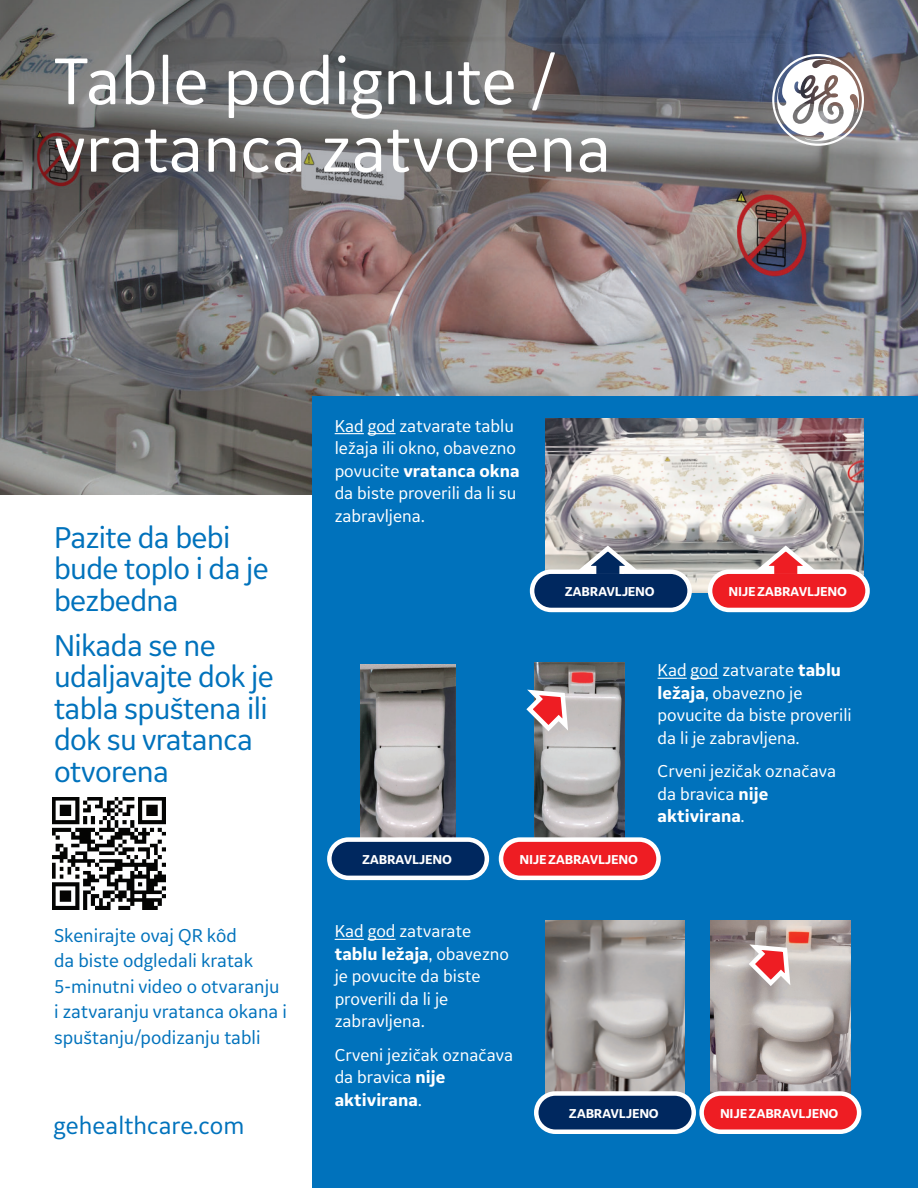
<style>
.page{position:relative;width:918px;height:1188px;background:#fff}
.page>*{position:absolute;margin:0;border:0;box-sizing:border-box;transform-origin:0 0}
._45pt_45-headline{font:69px/67.5px "GE Inspira Sans";color:#fff}
._22pt_25-subhead{font:31.5px/31.5px "GE Inspira Sans";letter-spacing:-.02em;color:#0072bc}
._18pt_22_cover_URL{font:25.5px "GE Inspira Sans";color:#0072bc}
._10_5pt_13-body_text{font:19.5px/25.5px "GE Inspira Sans";color:#0072bc}
.body{font:18px/22.5px "GE Inspira Sans";color:#fff}
._15pt_16-body_subhea{font:18px/22.5px "GE Inspira Sans";color:#fff}
._22pt_25-subhead-2{font:700 13.5px "GE Inspira Sans";letter-spacing:-.02em;color:#fff}
.s1{font-weight:700}
</style>
<div class="page">
<img style="left:0;top:0;width:918px;height:495px">
<svg style="left:772px;top:54px;width:92px;height:92px"></svg>
<img style="left:53px;top:797px;width:112px;height:113px">
<div style="left:312px;top:396px;width:606px;height:792px;background:#0072bc"></div>
<img style="left:545px;top:418px;width:319px;height:174px">
<svg style="left:335px;top:433px;width:61px;height:1px"></svg>
<img style="left:545px;top:920px;width:140px;height:177px">
<img style="left:710px;top:920px;width:140px;height:177px">
<svg style="left:743px;top:942px;width:51px;height:47px;background:#d29e9e"></svg>
<svg style="left:335px;top:939px;width:61px;height:1px"></svg>
<div style="left:536px;top:1094px;width:158px;height:38px;background:#00285f;border-radius:19px"></div>
<div style="left:534px;top:1091px;width:162px;height:43px;border:4px solid #fff;border-radius:19px"></div>
<div style="left:702px;top:1094px;width:157px;height:38px;background:#ee1d23;border-radius:19px"></div>
<div style="left:699px;top:1091px;width:162px;height:43px;border:4px solid #fff;border-radius:19px"></div>
<img style="left:360px;top:665px;width:96px;height:172px">
<img style="left:535px;top:663px;width:90px;height:174px">
<svg style="left:526px;top:686px;width:45px;height:51px;background:#b895a0"></svg>
<svg style="left:658px;top:678px;width:60px;height:1px"></svg>
<div style="left:329px;top:840px;width:158px;height:38px;background:#00285f;border-radius:19px"></div>
<div style="left:327px;top:837px;width:162px;height:43px;border:4px solid #fff;border-radius:19px"></div>
<div style="left:501px;top:840px;width:158px;height:38px;background:#ee1d23;border-radius:19px"></div>
<div style="left:499px;top:837px;width:162px;height:43px;border:4px solid #fff;border-radius:19px"></div>
<div style="left:710px;top:572px;width:158px;height:38px;background:#ee1d23;border-radius:19px"></div>
<div style="left:708px;top:569px;width:162px;height:43px;border:4px solid #fff;border-radius:19px"></div>
<svg style="left:750px;top:543px;width:72px;height:31px;background:#cea4a4"></svg>
<div style="left:532px;top:572px;width:158px;height:38px;background:#00285f;border-radius:19px"></div>
<div style="left:530px;top:569px;width:162px;height:43px;border:4px solid #fff;border-radius:19px"></div>
<svg style="left:572px;top:543px;width:72px;height:31px;background:#989ea8"></svg>
<p class="_45pt_45-headline" style="left:54px;top:46px;width:559px">Table podignute / vratanca zatvorena</p>
<p class="_22pt_25-subhead" style="left:54px;top:521px;width:216px">Pazite da bebi bude toplo i da je bezbedna</p>
<p class="_22pt_25-subhead" style="left:54px;top:629px;width:221px">Nikada se ne udaljavajte dok je tabla spuštena ili dok su vratanca otvorena</p>
<p class="_10_5pt_13-body_text" style="left:54px;top:922px;width:235px">Skenirajte ovaj QR kôd<br>da biste odgledali kratak<br>5-minutni video o otvaranju i zatvaranju vratanca okana i spuštanju/podizanju tabli</p>
<p class="_18pt_22_cover_URL" style="left:54px;top:1110px;width:192px">gehealthcare.com</p>
<p class="body" style="left:335px;top:414px;width:187px">Kad god zatvarate tablu ležaja ili okno, obavezno povucite <span class="s1">vratanca okna </span>da biste proverili da li su zabravljena.</p>
<p class="_22pt_25-subhead-2" style="left:565px;top:583px;width:91px">ZABRAVLJENO</p>
<p class="_22pt_25-subhead-2" style="left:728px;top:583px;width:120px">NIJE ZABRAVLJENO</p>
<p class="body" style="left:658px;top:659px;width:196px">Kad god zatvarate <span class="s1">tablu ležaja</span>, obavezno je povucite da biste proverili da li je zabravljena.</p>
<p class="_15pt_16-body_subhea" style="left:658px;top:759px;width:180px">Crveni jezičak označava da bravica <span class="s1">nije aktivirana</span>.</p>
<p class="_22pt_25-subhead-2" style="left:362px;top:851px;width:91px">ZABRAVLJENO</p>
<p class="_22pt_25-subhead-2" style="left:519px;top:851px;width:120px">NIJE ZABRAVLJENO</p>
<p class="body" style="left:335px;top:920px;width:176px">Kad god zatvarate <span class="s1">tablu ležaja</span>, obavezno je povucite da biste proverili da li je zabravljena.</p>
<p class="_15pt_16-body_subhea" style="left:335px;top:1043px;width:180px">Crveni jezičak označava da bravica <span class="s1">nije aktivirana</span>.</p>
<p class="_22pt_25-subhead-2" style="left:569px;top:1105px;width:91px">ZABRAVLJENO</p>
<p class="_22pt_25-subhead-2" style="left:720px;top:1105px;width:120px">NIJE ZABRAVLJENO</p>
</div>
